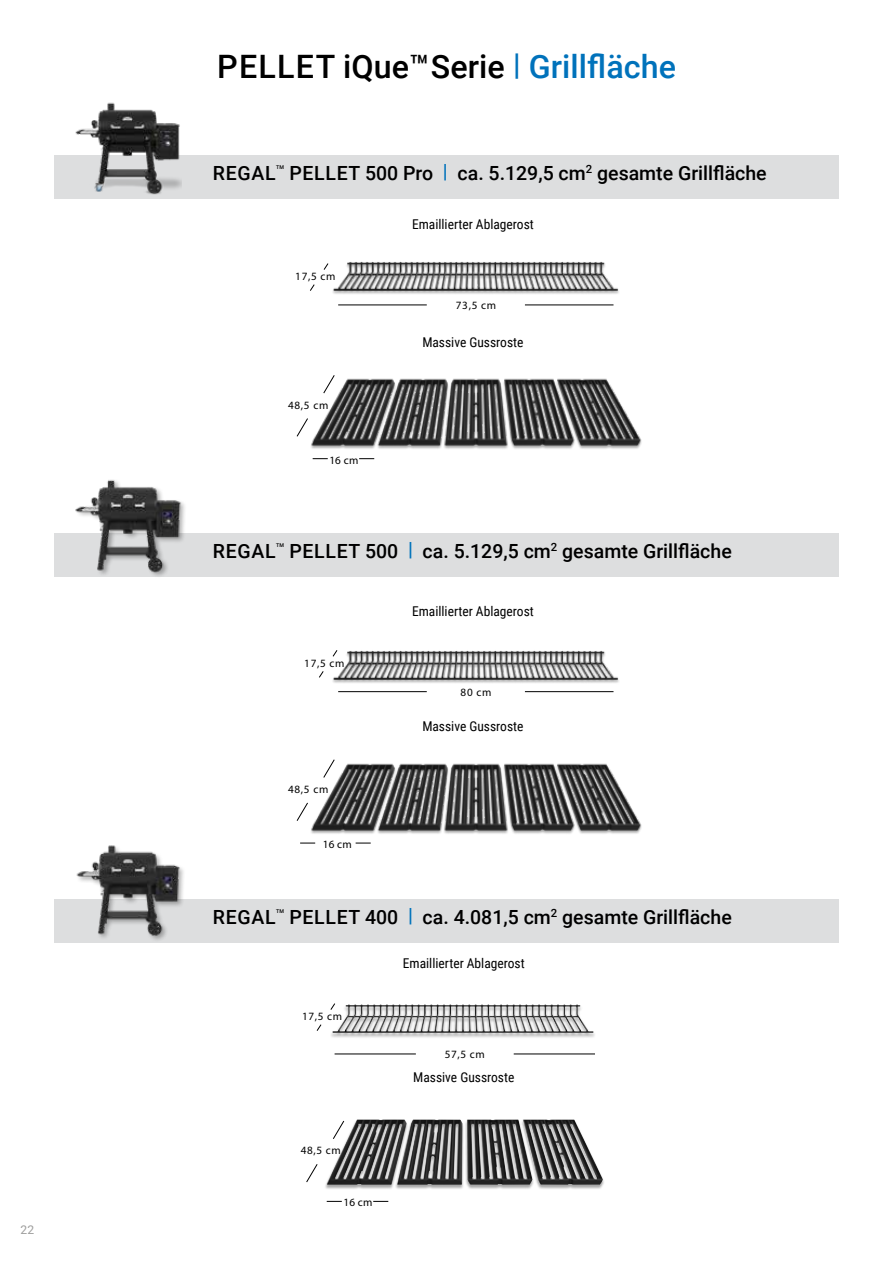
<style>
.page{position:relative;width:893px;height:1263px;background:#fff}
.page>*{position:absolute;margin:0;border:0;box-sizing:border-box;transform-origin:0 0}
.t1{font:500 32.25px "Roboto";letter-spacing:.005em;color:#000}
.t2{font:500 19.5px "Roboto";color:#000}
.t3{font:13.5px "Roboto Condensed";color:#000}
.t4{font:12px "Roboto";color:#9d9d9c}
.t5{font:11.1px "Myriad Pro";letter-spacing:.06em;color:#000}
.t6{font:500 5.25px "Roboto";color:#000}
.s1{font-size:30px;color:#0072bb}
.s2{color:#0072bb}
</style>
<div class="page">
<div style="left:54px;top:533px;width:785px;height:44px;background:#dddedf"></div>
<div style="left:54px;top:155px;width:785px;height:44px;background:#dddedf"></div>
<div style="left:54px;top:899px;width:785px;height:44px;background:#dddedf"></div>
<div style="left:330px;top:1004px;width:266px;height:35px;background:#000;opacity:.36"></div>
<img style="left:333px;top:1004px;width:260px;height:29px">
<img style="left:300px;top:763px;width:342px;height:80px">
<img style="left:311px;top:378px;width:331px;height:71px">
<img style="left:333px;top:650px;width:286px;height:43px">
<img style="left:333px;top:261px;width:286px;height:33px">
<div style="left:324px;top:1119px;width:281px;height:71px;background:#000;opacity:.36"></div>
<img style="left:326px;top:1119px;width:277px;height:66px">
<svg style="left:300px;top:843px;width:15px;height:1px"></svg>
<svg style="left:313px;top:458px;width:15px;height:1px"></svg>
<svg style="left:323px;top:759px;width:12px;height:19px"></svg>
<svg style="left:323px;top:375px;width:12px;height:19px"></svg>
<svg style="left:296px;top:802px;width:13px;height:20px"></svg>
<svg style="left:296px;top:418px;width:12px;height:19px"></svg>
<svg style="left:356px;top:843px;width:15px;height:1px"></svg>
<svg style="left:359px;top:458px;width:15px;height:1px"></svg>
<hr style="left:338px;top:305px;width:89px;height:1px;background:#000">
<hr style="left:338px;top:691px;width:89px;height:1px;background:#000">
<hr style="left:525px;top:305px;width:88px;height:1px;background:#000">
<hr style="left:525px;top:691px;width:88px;height:1px;background:#000">
<svg style="left:310px;top:284px;width:5px;height:7px"></svg>
<svg style="left:319px;top:671px;width:5px;height:7px"></svg>
<svg style="left:323px;top:263px;width:6px;height:7px"></svg>
<svg style="left:332px;top:650px;width:6px;height:7px"></svg>
<svg style="left:327px;top:1201px;width:15px;height:1px"></svg>
<svg style="left:332px;top:1120px;width:13px;height:20px"></svg>
<svg style="left:306px;top:1164px;width:12px;height:19px"></svg>
<svg style="left:373px;top:1201px;width:15px;height:1px"></svg>
<hr style="left:514px;top:1053px;width:81px;height:1px;background:#000">
<hr style="left:335px;top:1053px;width:81px;height:1px;background:#000">
<svg style="left:316px;top:1024px;width:6px;height:7px"></svg>
<svg style="left:330px;top:1003px;width:6px;height:7px"></svg>
<img style="left:75px;top:102px;width:107px;height:93px">
<div style="left:75px;top:479px;width:113px;height:100px;background:#000;opacity:.3"></div>
<img style="left:75px;top:479px;width:111px;height:95px">
<div style="left:76px;top:845px;width:110px;height:97px;background:#000;opacity:.3"></div>
<img style="left:76px;top:845px;width:108px;height:93px">
<p class="t4" style="left:20px;top:1221px;width:15px">22</p>
<h1 class="t1" style="left:217px;top:44px;width:460px">PELLET iQue™Serie <span class="s1">|</span> <span class="s2">Grillfläche</span></h1>
<p class="t2" style="left:213px;top:159px;width:64px">REGAL</p>
<p class="t6" style="left:276px;top:164px;width:9px">TM</p>
<p class="t2" style="left:289px;top:159px;width:479px">PELLET 500 Pro <span class="s2">|</span> ca. 5.129,5 cm<sup>2</sup> gesamte Grillfläche</p>
<p class="t3" style="left:412px;top:215px;width:123px">Emaillierter Ablagerost</p>
<p class="t5" style="left:295px;top:270px;width:42px">17,5 cm</p>
<p class="t5" style="left:288px;top:398px;width:42px">48,5 cm</p>
<p class="t5" style="left:329px;top:453px;width:31px">16 cm</p>
<p class="t5" style="left:456px;top:299px;width:42px">73,5 cm</p>
<p class="t3" style="left:422px;top:332px;width:103px">Massive Gussroste</p>
<p class="t2" style="left:213px;top:537px;width:64px">REGAL</p>
<p class="t6" style="left:276px;top:542px;width:9px">TM</p>
<p class="t2" style="left:289px;top:537px;width:444px">PELLET 500 <span class="s2">|</span> ca. 5.129,5 cm<sup>2</sup> gesamte Grillfläche</p>
<p class="t5" style="left:304px;top:656px;width:42px">17,5 cm</p>
<p class="t5" style="left:288px;top:782px;width:42px">48,5 cm</p>
<p class="t5" style="left:323px;top:837px;width:31px">16 cm</p>
<p class="t3" style="left:412px;top:602px;width:123px">Emaillierter Ablagerost</p>
<p class="t5" style="left:461px;top:685px;width:32px">80 cm</p>
<p class="t3" style="left:422px;top:717px;width:103px">Massive Gussroste</p>
<p class="t2" style="left:213px;top:903px;width:64px">REGAL</p>
<p class="t6" style="left:276px;top:908px;width:9px">TM</p>
<p class="t2" style="left:289px;top:903px;width:444px">PELLET 400 <span class="s2">|</span> ca. 4.081,5 cm<sup>2</sup> gesamte Grillfläche</p>
<p class="t5" style="left:302px;top:1010px;width:42px">17,5 cm</p>
<p class="t5" style="left:301px;top:1144px;width:42px">48,5 cm</p>
<p class="t5" style="left:343px;top:1196px;width:31px">16 cm</p>
<p class="t3" style="left:403px;top:953px;width:123px">Emaillierter Ablagerost</p>
<p class="t5" style="left:445px;top:1048px;width:42px">57,5 cm</p>
<p class="t3" style="left:413px;top:1068px;width:103px">Massive Gussroste</p>
</div>
